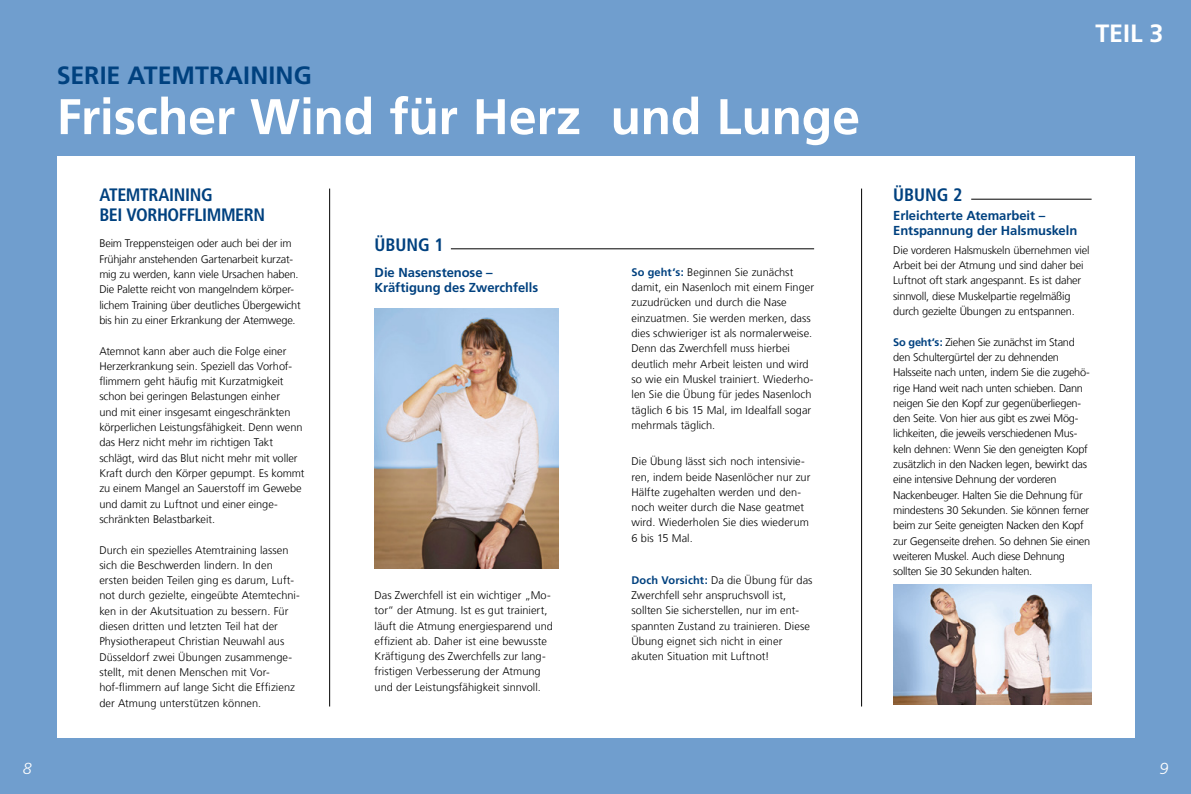
<style>
.page{position:relative;width:1191px;height:794px;background:#709ece}
.page>*{position:absolute;margin:0;border:0;box-sizing:border-box;transform-origin:0 0}
.t1{font:700 50px "Frutiger LT Com";letter-spacing:-.005em;color:#fff}
.t2{font:700 25px "Frutiger LT Com";color:#00417f}
.t3{font:700 25px "Frutiger LT Com";color:#fff}
.t4{font:700 condensed 18px/20px "Frutiger LT Com";letter-spacing:-.02em;color:#00417f}
.t5{font:italic 300 16px "Frutiger LT Std";color:#fff}
.t6{font:700 13px/15px "Frutiger LT Com";letter-spacing:-.005em;color:#00417f}
.t7{font:300 11px/15.3px "Frutiger LT Com";letter-spacing:-.005em;color:#000}
.t8{font:300 11px/15.3px "Frutiger LT Com";letter-spacing:-.025em;color:#000}
.s1{font-weight:700;color:#00417f}
</style>
<div class="page">
<div style="left:57px;top:156px;width:1077px;height:581px;background:#fff"></div>
<hr style="left:329px;top:189px;width:1px;height:517px;background:#000">
<hr style="left:861px;top:189px;width:1px;height:517px;background:#000">
<hr style="left:971px;top:199px;width:120px;height:1px;background:#000">
<hr style="left:451px;top:248px;width:363px;height:1px;background:#000">
<img style="left:893px;top:584px;width:198px;height:120px">
<img style="left:374px;top:308px;width:185px;height:261px">
<h2 class="t2" style="left:57px;top:61px;width:256px">SERIE ATEMTRAINING</h2>
<h1 class="t1" style="left:57px;top:87px;width:805px">Frischer Wind für Herz und Lunge</h1>
<h3 class="t4" style="left:99px;top:185px;width:167px">ATEMTRAINING<br>BEI VORHOFFLIMMERN</h3>
<p class="t7" style="left:99px;top:236px;width:203px">Beim Treppensteigen oder auch bei der im Frühjahr anstehenden Gartenarbeit kurzat&shy;mig zu werden, kann viele Ursachen haben.<br>Die Palette reicht von mangelndem körper&shy;lichem Training über deutliches Übergewicht bis hin zu einer Erkrankung der Atemwege.</p>
<p class="t7" style="left:99px;top:343px;width:207px">Atemnot kann aber auch die Folge einer Herzerkrankung sein. Speziell das Vorhof&shy;flimmern geht häufig mit Kurzatmigkeit schon bei geringen Belastungen einher<br>und mit einer insgesamt eingeschränkten körperlichen Leistungsfähigkeit. Denn wenn das Herz nicht mehr im richtigen Takt schlägt, wird das Blut nicht mehr mit voller Kraft durch den Körper gepumpt. Es kommt zu einem Mangel an Sauerstoff im Gewebe und damit zu Luftnot und einer einge&shy;schränkten Belastbarkeit.</p>
<p class="t7" style="left:99px;top:542px;width:202px">Durch ein spezielles Atemtraining lassen sich die Beschwerden lindern. In den ersten beiden Teilen ging es darum, Luft&shy;not durch gezielte, eingeübte Atemtechni&shy;ken in der Akutsituation zu bessern. Für diesen dritten und letzten Teil hat der Physiotherapeut Christian Neuwahl aus Düsseldorf zwei Übungen zusammenge&shy;stellt, mit denen Menschen mit Vor&shy;hof-flimmern auf lange Sicht die Effizienz der Atmung unterstützen können.</p>
<h3 class="t4" style="left:374px;top:234px;width:71px">ÜBUNG 1</h3>
<p class="t6" style="left:374px;top:265px;width:165px">Die Nasenstenose –<br>Kräftigung des Zwerchfells</p>
<p class="t7" style="left:374px;top:587px;width:180px">Das Zwerchfell ist ein wichtiger „Mo&shy;tor“ der Atmung. Ist es gut trainiert, läuft die Atmung energiesparend und effizient ab. Daher ist eine bewusste Kräftigung des Zwerchfells zur lang&shy;fristigen Verbesserung der Atmung und der Leistungsfähigkeit sinnvoll.</p>
<p class="t7" style="left:631px;top:264px;width:184px"><span class="s1">So geht‘s:</span> Beginnen Sie zunächst damit, ein Nasenloch mit einem Finger zuzudrücken und durch die Nase einzuatmen. Sie werden merken, dass dies schwieriger ist als normalerweise.<br>Denn das Zwerchfell muss hierbei deutlich mehr Arbeit leisten und wird so wie ein Muskel trainiert. Wiederho&shy;len Sie die Übung für jedes Nasenloch täglich 6 bis 15 Mal, im Idealfall sogar mehrmals täglich.</p>
<p class="t7" style="left:631px;top:454px;width:180px">Die Übung lässt sich noch intensivie&shy;ren, indem beide Nasenlöcher nur zur<br>Hälfte zugehalten werden und den&shy;noch weiter durch die Nase geatmet wird. Wiederholen Sie dies wiederum<br>6 bis 15 Mal.</p>
<p class="t7" style="left:631px;top:572px;width:182px"><span class="s1">Doch Vorsicht:</span> Da die Übung für das Zwerchfell sehr anspruchsvoll ist, sollten Sie sicherstellen, nur im ent&shy;spannten Zustand zu trainieren. Diese Übung eignet sich nicht in einer akuten Situation mit Luftnot!</p>
<h2 class="t3" style="left:1095px;top:19px;width:70px">TEIL 3</h2>
<h3 class="t4" style="left:893px;top:185px;width:71px">ÜBUNG 2</h3>
<p class="t6" style="left:893px;top:208px;width:185px">Erleichterte Atemarbeit –<br>Entspannung der Halsmuskeln</p>
<p class="t7" style="left:893px;top:242px;width:198px">Die vorderen Halsmuskeln übernehmen viel Arbeit bei der Atmung und sind daher bei Luftnot oft stark angespannt. Es ist daher sinnvoll, diese Muskelpartie regelmäßig durch gezielte Übungen zu entspannen.</p>
<p class="t8" style="left:893px;top:334px;width:198px"><span class="s1">So geht‘s:</span> Ziehen Sie zunächst im Stand den Schultergürtel der zu dehnenden Halsseite nach unten, indem Sie die zugehö&shy;rige Hand weit nach unten schieben. Dann neigen Sie den Kopf zur gegenüberliegen&shy;den Seite. Von hier aus gibt es zwei Mög&shy;lichkeiten, die jeweils verschiedenen Mus&shy;keln dehnen: Wenn Sie den geneigten Kopf zusätzlich in den Nacken legen, bewirkt das eine intensive Dehnung der vorderen Nackenbeuger. Halten Sie die Dehnung für mindestens 30 Sekunden. Sie können ferner beim zur Seite geneigten Nacken den Kopf zur Gegenseite drehen. So dehnen Sie einen weiteren Muskel. Auch diese Dehnung sollten Sie 30 Sekunden halten.</p>
<h3 class="t5" style="left:23px;top:759px;width:10px">8</h3>
<h3 class="t5" style="left:1159px;top:759px;width:10px">9</h3>
</div>
